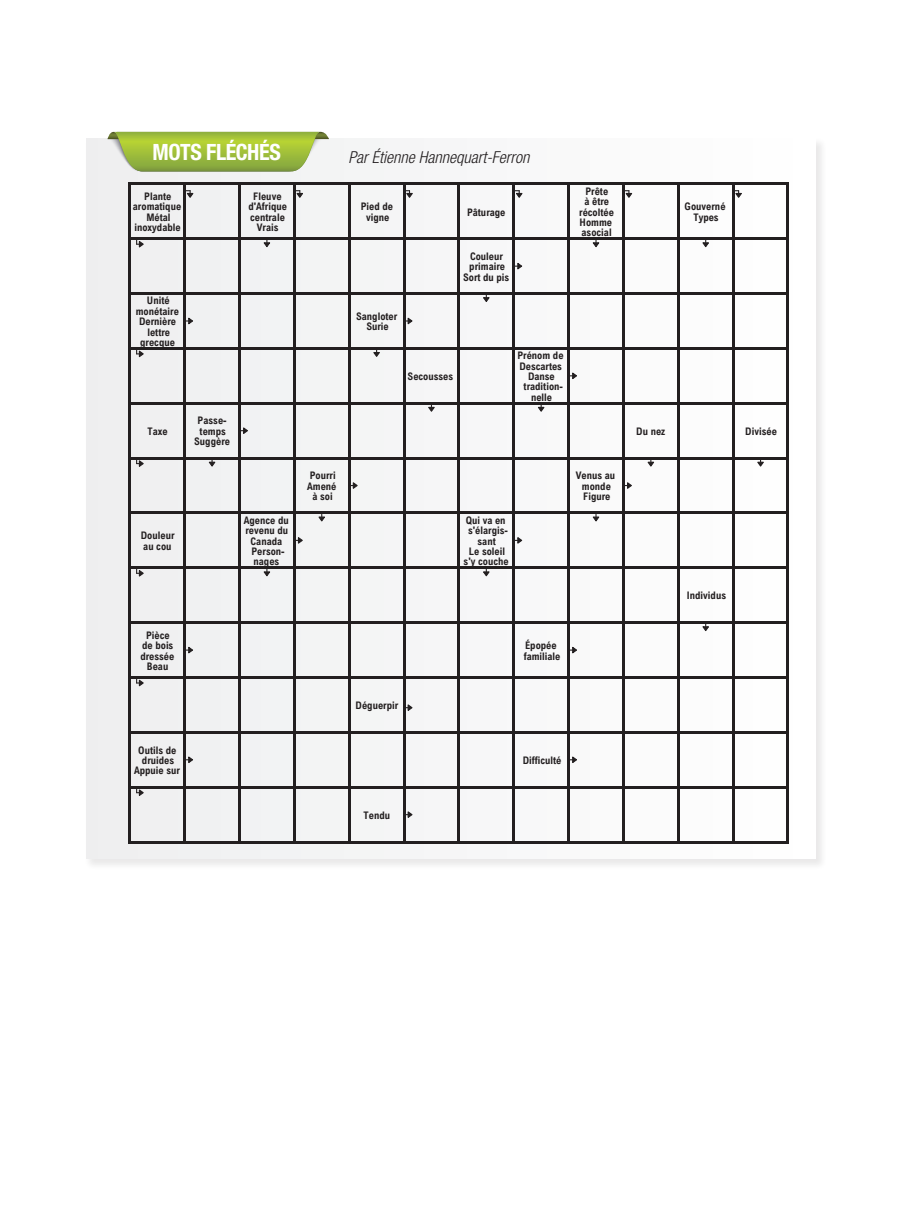
<style>
.page{position:relative;width:900px;height:1224px;background:#fff}
.page>*{position:absolute;margin:0;border:0;box-sizing:border-box;transform-origin:0 0}
.t1{font:700 condensed 22.5px "Helvetica Neue LT Std";letter-spacing:-.02em;color:#fff}
.t2{font:italic 300 condensed 16.5px "Helvetica Neue LT Std";color:#231f20}
.t3{font:700 10.35px/10.4px "Arial Nova Cond";color:#231f20;text-align:center}
</style>
<div class="page">
<div style="left:84px;top:137px;width:744px;height:734px;background:#231f20;opacity:.1"></div>
<div style="left:86px;top:139px;width:730px;height:720px;background:#f6f6f7"></div>
<hr style="left:128px;top:182px;width:3px;height:661px;background:#231f20">
<hr style="left:183px;top:182px;width:3px;height:661px;background:#231f20">
<hr style="left:238px;top:182px;width:3px;height:661px;background:#231f20">
<hr style="left:293px;top:182px;width:3px;height:661px;background:#231f20">
<hr style="left:348px;top:182px;width:3px;height:661px;background:#231f20">
<hr style="left:403px;top:182px;width:2px;height:661px;background:#231f20">
<hr style="left:458px;top:182px;width:2px;height:661px;background:#231f20">
<hr style="left:512px;top:182px;width:3px;height:661px;background:#231f20">
<hr style="left:567px;top:182px;width:3px;height:661px;background:#231f20">
<hr style="left:622px;top:182px;width:3px;height:661px;background:#231f20">
<hr style="left:677px;top:182px;width:3px;height:661px;background:#231f20">
<hr style="left:732px;top:182px;width:3px;height:661px;background:#231f20">
<hr style="left:787px;top:182px;width:2px;height:661px;background:#231f20">
<hr style="left:128px;top:182px;width:661px;height:3px;background:#231f20">
<hr style="left:128px;top:237px;width:661px;height:3px;background:#231f20">
<hr style="left:128px;top:292px;width:661px;height:3px;background:#231f20">
<hr style="left:128px;top:347px;width:661px;height:3px;background:#231f20">
<hr style="left:128px;top:402px;width:661px;height:3px;background:#231f20">
<hr style="left:128px;top:457px;width:661px;height:2px;background:#231f20">
<hr style="left:128px;top:512px;width:661px;height:2px;background:#231f20">
<hr style="left:128px;top:566px;width:661px;height:3px;background:#231f20">
<hr style="left:128px;top:621px;width:661px;height:3px;background:#231f20">
<hr style="left:128px;top:676px;width:661px;height:3px;background:#231f20">
<hr style="left:128px;top:731px;width:661px;height:3px;background:#231f20">
<hr style="left:128px;top:786px;width:661px;height:3px;background:#231f20">
<hr style="left:128px;top:841px;width:661px;height:2px;background:#231f20">
<svg style="left:136px;top:240px;width:8px;height:8px"></svg>
<svg style="left:186px;top:190px;width:8px;height:8px"></svg>
<svg style="left:263px;top:240px;width:8px;height:8px"></svg>
<svg style="left:296px;top:190px;width:7px;height:8px"></svg>
<svg style="left:405px;top:190px;width:8px;height:9px"></svg>
<svg style="left:515px;top:190px;width:8px;height:8px"></svg>
<svg style="left:592px;top:240px;width:8px;height:7px"></svg>
<svg style="left:625px;top:190px;width:8px;height:8px"></svg>
<svg style="left:702px;top:240px;width:7px;height:8px"></svg>
<svg style="left:735px;top:190px;width:7px;height:8px"></svg>
<svg style="left:515px;top:263px;width:8px;height:7px"></svg>
<svg style="left:483px;top:295px;width:7px;height:7px"></svg>
<svg style="left:186px;top:317px;width:8px;height:8px"></svg>
<svg style="left:136px;top:350px;width:8px;height:8px"></svg>
<svg style="left:405px;top:316px;width:8px;height:9px"></svg>
<svg style="left:373px;top:350px;width:7px;height:7px"></svg>
<svg style="left:428px;top:405px;width:7px;height:7px"></svg>
<svg style="left:570px;top:372px;width:7px;height:7px"></svg>
<svg style="left:538px;top:405px;width:7px;height:7px"></svg>
<svg style="left:136px;top:459px;width:9px;height:8px"></svg>
<svg style="left:241px;top:427px;width:7px;height:7px"></svg>
<svg style="left:208px;top:459px;width:9px;height:8px"></svg>
<svg style="left:647px;top:459px;width:9px;height:8px"></svg>
<svg style="left:756px;top:459px;width:9px;height:8px"></svg>
<svg style="left:351px;top:482px;width:7px;height:7px"></svg>
<svg style="left:318px;top:514px;width:7px;height:8px"></svg>
<svg style="left:625px;top:482px;width:7px;height:7px"></svg>
<svg style="left:592px;top:514px;width:8px;height:8px"></svg>
<svg style="left:136px;top:569px;width:8px;height:8px"></svg>
<svg style="left:296px;top:537px;width:7px;height:7px"></svg>
<svg style="left:263px;top:569px;width:8px;height:8px"></svg>
<svg style="left:515px;top:537px;width:8px;height:7px"></svg>
<svg style="left:483px;top:569px;width:7px;height:8px"></svg>
<svg style="left:702px;top:624px;width:7px;height:7px"></svg>
<svg style="left:186px;top:646px;width:7px;height:8px"></svg>
<svg style="left:136px;top:679px;width:8px;height:8px"></svg>
<svg style="left:570px;top:646px;width:7px;height:8px"></svg>
<svg style="left:405px;top:703px;width:8px;height:9px"></svg>
<svg style="left:186px;top:756px;width:8px;height:7px"></svg>
<svg style="left:136px;top:789px;width:8px;height:7px"></svg>
<svg style="left:570px;top:756px;width:7px;height:7px"></svg>
<svg style="left:405px;top:810px;width:8px;height:9px"></svg>
<svg style="left:107px;top:132px;width:222px;height:39px;background:#a8c154"></svg>
<p class="t1" style="left:153px;top:138px;width:130px">MOTS FLÉCHÉS</p>
<p class="t2" style="left:348px;top:147px;width:183px">Par Étienne Hannequart-Ferron</p>
<p class="t3" style="left:133px;top:191px;width:50px">Plante aromatique<br>Métal inoxydable</p>
<p class="t3" style="left:248px;top:191px;width:40px">Fleuve d'Afrique centrale<br>Vrais</p>
<p class="t3" style="left:361px;top:201px;width:34px">Pied de vigne</p>
<p class="t3" style="left:467px;top:206px;width:40px">Pâturage</p>
<p class="t3" style="left:136px;top:295px;width:45px">Unité monétaire<br>Dernière lettre grecque</p>
<p class="t3" style="left:463px;top:251px;width:48px">Couleur primaire<br>Sort du pis</p>
<p class="t3" style="left:356px;top:311px;width:43px">Sangloter<br>Surie</p>
<p class="t3" style="left:408px;top:371px;width:47px">Secousses</p>
<p class="t3" style="left:517px;top:350px;width:48px">Prénom de<br>Descartes<br>Danse tradition&shy;nelle</p>
<p class="t3" style="left:579px;top:186px;width:36px">Prête<br>à être récoltée<br>Homme asocial</p>
<p class="t3" style="left:685px;top:201px;width:42px">Gouverné<br>Types</p>
<p class="t3" style="left:148px;top:426px;width:22px">Taxe</p>
<p class="t3" style="left:194px;top:415px;width:37px">Passe&shy;temps<br>Suggère</p>
<p class="t3" style="left:636px;top:426px;width:30px">Du nez</p>
<p class="t3" style="left:745px;top:426px;width:33px">Divisée</p>
<p class="t3" style="left:307px;top:470px;width:31px">Pourri<br>Amené à soi</p>
<p class="t3" style="left:576px;top:470px;width:41px">Venus au monde<br>Figure</p>
<p class="t3" style="left:141px;top:530px;width:35px;text-align:left">Douleur au cou</p>
<p class="t3" style="left:244px;top:515px;width:46px">Agence du revenu du<br>Canada<br>Person&shy;nages</p>
<p class="t3" style="left:464px;top:515px;width:47px">Qui va en s'élargis&shy;sant<br>Le soleil s'y couche</p>
<p class="t3" style="left:140px;top:630px;width:36px">Pièce de bois dressée<br>Beau</p>
<p class="t3" style="left:524px;top:640px;width:38px;text-align:left">Épopée familiale</p>
<p class="t3" style="left:356px;top:700px;width:44px">Déguerpir</p>
<p class="t3" style="left:134px;top:745px;width:47px">Outils de druides<br>Appuie sur</p>
<p class="t3" style="left:523px;top:755px;width:40px">Difficulté</p>
<p class="t3" style="left:364px;top:810px;width:28px">Tendu</p>
<p class="t3" style="left:687px;top:590px;width:41px">Individus</p>
</div>
